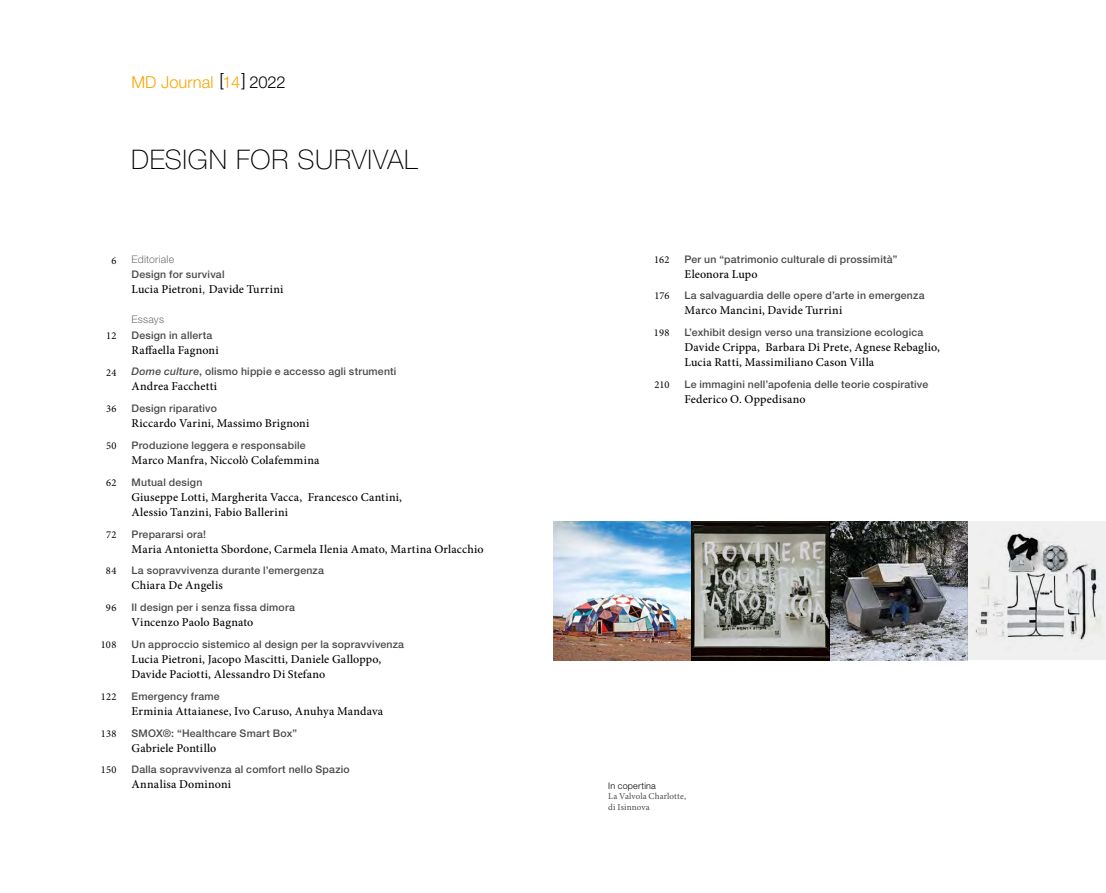
<style>
.page{position:relative;width:1106px;height:893px;background:#fff}
.page>*{position:absolute;margin:0;border:0;box-sizing:border-box;transform-origin:0 0}
.t1{font:100 27px "Helvetica Neue LT Pro";letter-spacing:.03em;color:#000}
.t2{font:300 17.85px "Helvetica Neue LT Pro";color:#000}
.t3{font:300 16.5px "Helvetica Neue LT Pro";color:#f7a600}
.t4{font:500 12px/15px "Minion Pro";letter-spacing:.015em;color:#000}
.t5{font:500 10.5px "Helvetica Neue LT Pro";letter-spacing:.02em;color:#4a4a49}
.t6{font:10.5px "Minion Pro";letter-spacing:.02em;color:#000}
.t7{font:300 10.5px "Helvetica Neue LT Pro";letter-spacing:.02em;color:#706f6f}
.t8{font:9px/10.5px "Minion Pro";letter-spacing:.01em;color:#4a4a49}
.t9{font:300 9px "Helvetica Neue LT Pro";letter-spacing:.025em;color:#000}
.s1{color:#000}
.s2{font-family:"Helvetica Neue LT Pro";font-weight:300}
.s3{font-style:italic}
</style>
<div class="page">
<img style="left:553px;top:521px;width:414px;height:139px">
<div style="left:967px;top:521px;width:138px;height:139px;background:#f0f0f0"></div>
<img style="left:967px;top:525px;width:134px;height:127px">
<svg style="left:691px;top:521px;width:138px;height:139px;background:#7e7e77"></svg>
<h2 class="t2" style="left:219px;top:69px;width:28px">[ ]</h2>
<h3 class="t3" style="left:131px;top:72px;width:156px">MD Journal 14 <span class="s1">2022</span></h3>
<h1 class="t1" style="left:131px;top:144px;width:288px">DESIGN FOR SURVIVAL</h1>
<p class="t6" style="left:111px;top:253px;width:7px">6</p>
<p class="t7" style="left:131px;top:252px;width:44px">Editoriale</p>
<p class="t6" style="left:106px;top:328px;width:12px">12</p>
<p class="t6" style="left:106px;top:365px;width:12px">24</p>
<p class="t6" style="left:106px;top:402px;width:12px">36</p>
<p class="t6" style="left:106px;top:438px;width:12px">50</p>
<p class="t6" style="left:106px;top:475px;width:12px">62</p>
<p class="t6" style="left:106px;top:527px;width:12px">72</p>
<p class="t6" style="left:106px;top:564px;width:12px">84</p>
<p class="t6" style="left:106px;top:601px;width:12px">96</p>
<p class="t6" style="left:101px;top:637px;width:17px">108</p>
<p class="t6" style="left:101px;top:689px;width:17px">122</p>
<p class="t6" style="left:101px;top:726px;width:17px">138</p>
<p class="t6" style="left:101px;top:763px;width:17px">150</p>
<p class="t5" style="left:131px;top:268px;width:94px">Design for survival</p>
<p class="t4" style="left:131px;top:282px;width:153px">Lucia Pietroni<span class="s2">,</span> Davide Turrini</p>
<p class="t7" style="left:131px;top:313px;width:34px">Essays</p>
<p class="t5" style="left:131px;top:328px;width:82px">Design in allerta</p>
<p class="t4" style="left:131px;top:342px;width:89px">Raffaella Fagnoni</p>
<p class="t5" style="left:131px;top:365px;width:266px"><span class="s3">Dome culture</span>, olismo hippie e accesso agli strumenti</p>
<p class="t4" style="left:131px;top:379px;width:87px">Andrea Facchetti</p>
<p class="t5" style="left:131px;top:402px;width:87px">Design riparativo</p>
<p class="t4" style="left:131px;top:416px;width:179px">Riccardo Varini, Massimo Brignoni</p>
<p class="t5" style="left:131px;top:439px;width:175px">Produzione leggera e responsabile</p>
<p class="t4" style="left:131px;top:453px;width:189px">Marco Manfra, Niccolò Colafemmina</p>
<p class="t5" style="left:131px;top:476px;width:72px">Mutual design</p>
<p class="t4" style="left:131px;top:489px;width:272px">Giuseppe Lotti, Margherita Vacca, Francesco Cantini,<br>Alessio Tanzini, Fabio Ballerini</p>
<p class="t5" style="left:131px;top:528px;width:76px">Prepararsi ora!</p>
<p class="t4" style="left:131px;top:541px;width:353px">Maria Antonietta Sbordone, Carmela Ilenia Amato, Martina Orlacchio</p>
<p class="t5" style="left:131px;top:564px;width:194px">La sopravvivenza durante l’emergenza</p>
<p class="t4" style="left:131px;top:578px;width:93px">Chiara De Angelis</p>
<p class="t5" style="left:131px;top:601px;width:165px">Il design per i senza fissa dimora</p>
<p class="t4" style="left:131px;top:615px;width:123px">Vincenzo Paolo Bagnato</p>
<p class="t5" style="left:131px;top:638px;width:274px">Un approccio sistemico al design per la sopravvivenza</p>
<p class="t4" style="left:131px;top:652px;width:251px">Lucia Pietroni, Jacopo Mascitti, Daniele Galloppo,<br>Davide Paciotti, Alessandro Di Stefano</p>
<p class="t5" style="left:131px;top:690px;width:90px">Emergency frame</p>
<p class="t4" style="left:131px;top:703px;width:253px">Erminia Attaianese, Ivo Caruso, Anuhya Mandava</p>
<p class="t5" style="left:131px;top:727px;width:167px">SMOX®: “Healthcare Smart Box”</p>
<p class="t4" style="left:131px;top:740px;width:86px">Gabriele Pontillo</p>
<p class="t5" style="left:131px;top:763px;width:220px">Dalla sopravvivenza al comfort nello Spazio</p>
<p class="t4" style="left:131px;top:777px;width:101px">Annalisa Dominoni</p>
<p class="t6" style="left:654px;top:252px;width:17px">162</p>
<p class="t6" style="left:654px;top:289px;width:17px">176</p>
<p class="t6" style="left:654px;top:325px;width:17px">198</p>
<p class="t6" style="left:654px;top:378px;width:17px">210</p>
<p class="t5" style="left:684px;top:253px;width:214px">Per un “patrimonio culturale di prossimità”</p>
<p class="t4" style="left:684px;top:266px;width:75px">Eleonora Lupo</p>
<p class="t5" style="left:684px;top:289px;width:241px">La salvaguardia delle opere d’arte in emergenza</p>
<p class="t4" style="left:684px;top:303px;width:159px">Marco Mancini, Davide Turrini</p>
<p class="t5" style="left:684px;top:326px;width:240px">L’exhibit design verso una transizione ecologica</p>
<p class="t4" style="left:684px;top:340px;width:257px">Davide Crippa, Barbara Di Prete, Agnese Rebaglio,<br>Lucia Ratti, Massimiliano Cason Villa</p>
<p class="t5" style="left:684px;top:378px;width:245px">Le immagini nell’apofenia delle teorie cospirative</p>
<p class="t4" style="left:684px;top:392px;width:122px">Federico O. Oppedisano</p>
<p class="t9" style="left:608px;top:780px;width:49px">In copertina</p>
<p class="t8" style="left:608px;top:791px;width:79px">La Valvola Charlotte, di Isinnova</p>
</div>
